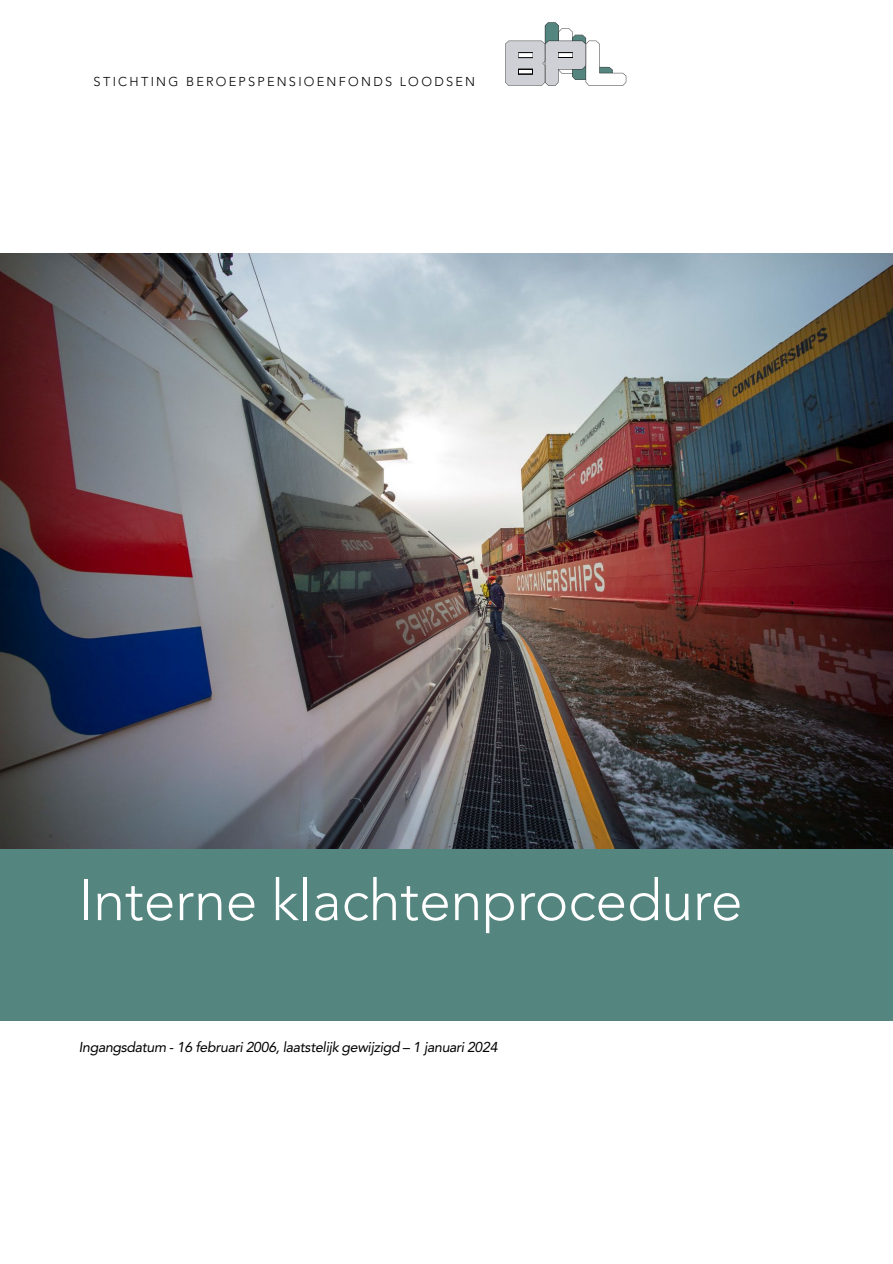
<style>
.page{position:relative;width:893px;height:1264px;background:#fff}
.page>*{position:absolute;margin:0;border:0;box-sizing:border-box;transform-origin:0 0}
.t1{font:300 57px "Avenir LT Std";letter-spacing:-.005em;color:#fff}
.t2{font:italic 14.25px "Avenir LT Std";letter-spacing:-.025em;color:#000}
.t3{font:300 12.75px "Avenir LT Std";letter-spacing:.175em;color:#000}
</style>
<div class="page">
<div style="left:0;top:842px;width:892px;height:179px;background:#55857f"></div>
<svg style="left:505px;top:22px;width:121px;height:64px"></svg>
<img style="left:0;top:254px;width:892px;height:593px">
<p class="t3" style="left:93px;top:74px;width:383px">STICHTING BEROEPSPENSIOENFONDS LOODSEN</p>
<p class="t1" style="left:79px;top:866px;width:665px">Interne klachtenprocedure</p>
<p class="t2" style="left:79px;top:1038px;width:420px">Ingangsdatum - 16 februari 2006, laatstelijk gewijzigd – 1 januari 2024</p>
</div>
